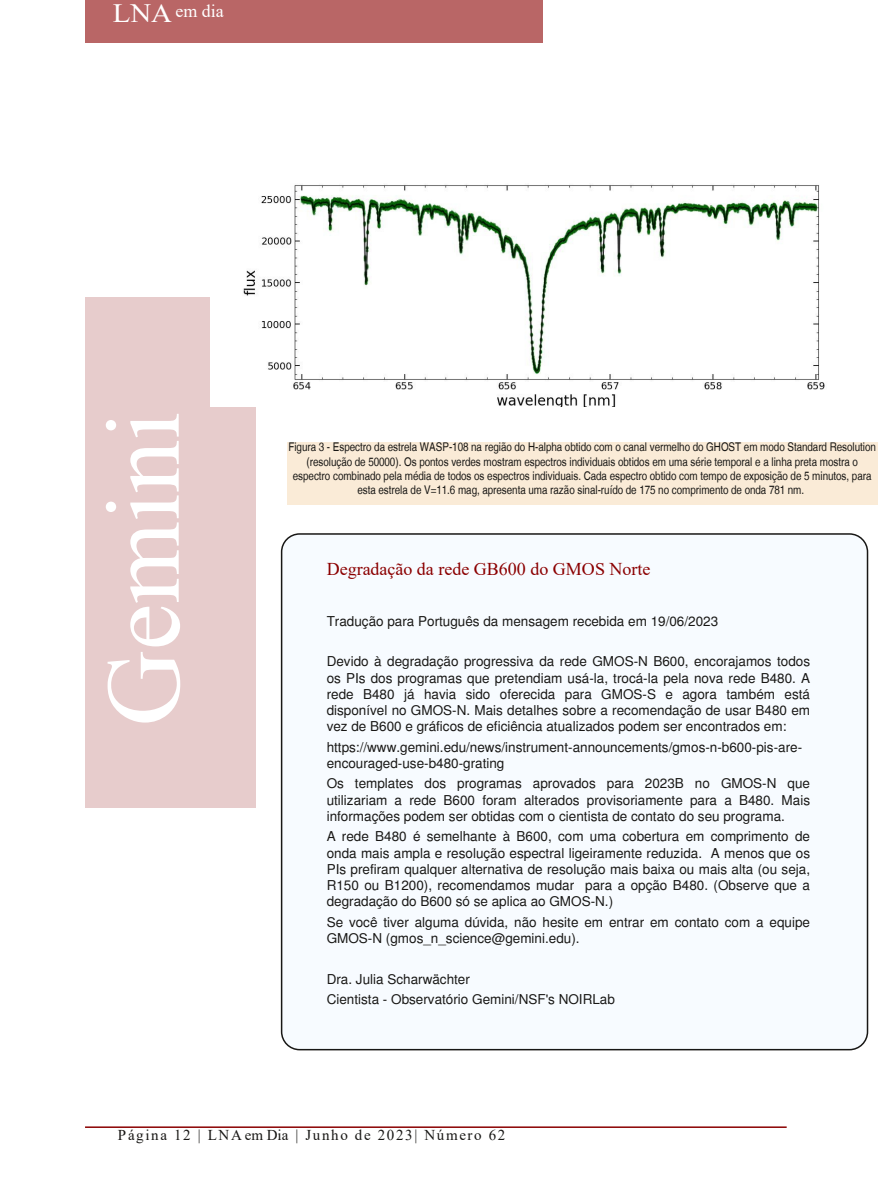
<style>
.page{position:relative;width:893px;height:1191px;background:#fff}
.page>*{position:absolute;margin:0;border:0;box-sizing:border-box;transform-origin:0 0}
.t1{font:105px "Times New Roman";color:#fff}
.t2{font:18px "Times New Roman";color:#8b0000}
.t3{font:18px "Times New Roman";color:#fff}
.t4{font:15px "Times New Roman";letter-spacing:.11em;color:#181715}
.t5{font:13.5px/16.2px "Nimbus San L";color:#181715;text-align:justify}
.t6{font:condensed 12px/14.4px "Nimbus San L";letter-spacing:-.005em;color:#181715;text-align:center}
.s1{font-size:26.4px}
</style>
<div class="page">
<div style="left:85px;top:0;width:457px;height:43px;background:#b96666"></div>
<div style="left:85px;top:298px;width:170px;height:510px;background:#e7cccc"></div>
<hr style="left:85px;top:1126px;width:702px;height:2px;background:#8b0000">
<img style="left:210px;top:184px;width:615px;height:222px">
<div style="left:287px;top:442px;width:591px;height:63px;background:#faebd7"></div>
<div style="left:282px;top:534px;width:585px;height:515px;background:#f7fbff;border-radius:18px"></div>
<div style="left:281px;top:533px;width:587px;height:517px;border:2px solid #181715;border-radius:18px"></div>
<h2 class="t3" style="left:113px;top:-2px;width:113px"><span class="s1">LNA</span> em dia</h2>
<h1 class="t1" style="left:70px;top:726px;width:316px;rotate:-90deg">Gemini</h1>
<p class="t6" style="left:288px;top:440px;width:589px">Figura 3 - Espectro da estrela WASP-108 na região do H-alpha obtido com o canal vermelho do GHOST em modo Standard Resolution (resolução de 50000). Os pontos verdes mostram espectros individuais obtidos em uma série temporal e a linha preta mostra o espectro combinado pela média de todos os espectros individuais. Cada espectro obtido com tempo de exposição de 5 minutos, para esta estrela de V=11.6 mag, apresenta uma razão sinal-ruído de 175 no comprimento de onda 781 nm.</p>
<h2 class="t2" style="left:327px;top:556px;width:325px">Degradação da rede GB600 do GMOS Norte</h2>
<p class="t5" style="left:327px;top:612px;width:393px">Tradução para Português da mensagem recebida em 19/06/2023</p>
<p class="t5" style="left:327px;top:653px;width:485px">Devido à degradação progressiva da rede GMOS-N B600, encorajamos todos os PIs dos programas que pretendiam usá-la, trocá-la pela nova rede B480. A rede B480 já havia sido oferecida para GMOS-S e agora também está disponível no GMOS-N. Mais detalhes sobre a recomendação de usar B480 em vez de B600 e gráficos de eficiência atualizados podem ser encontrados em:</p>
<p class="t5" style="left:327px;top:739px;width:477px">https://www.gemini.edu/news/instrument-announcements/gmos-n-b600-pis-are&shy;encouraged-use-b480-grating</p>
<p class="t5" style="left:327px;top:775px;width:485px">Os templates dos programas aprovados para 2023B no GMOS-N que utilizariam a rede B600 foram alterados provisoriamente para a B480. Mais informações podem ser obtidas com o cientista de contato do seu programa.</p>
<p class="t5" style="left:327px;top:828px;width:485px">A rede B480 é semelhante à B600, com uma cobertura em comprimento de onda mais ampla e resolução espectral ligeiramente reduzida. A menos que os PIs prefiram qualquer alternativa de resolução mais baixa ou mais alta (ou seja, R150 ou B1200), recomendamos mudar para a opção B480. (Observe que a degradação do B600 só se aplica ao GMOS-N.)</p>
<p class="t5" style="left:327px;top:913px;width:485px">Se você tiver alguma dúvida, não hesite em entrar em contato com a equipe<br>GMOS-N (gmos_n_science@gemini.edu).</p>
<p class="t5" style="left:327px;top:968px;width:290px;line-height:20.4px">Dra. Julia Scharwächter<br>Cientista - Observatório Gemini/NSF's NOIRLab</p>
<p class="t4" style="left:118px;top:1124px;width:389px">Página 12 | LNA em Dia | Junho de 2023| Número 62</p>
</div>
